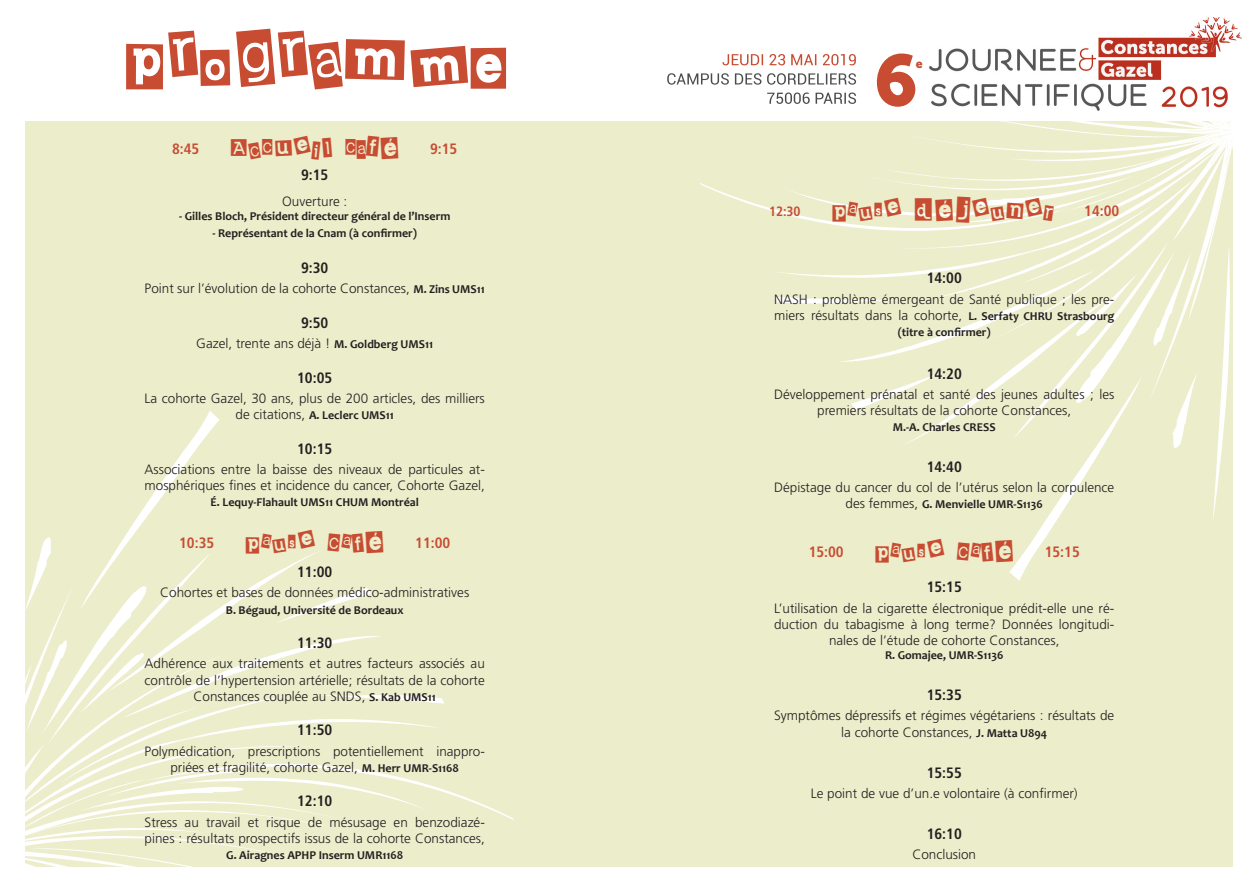
<style>
.page{position:relative;width:1259px;height:893px;background:#fff}
.page>*{position:absolute;margin:0;border:0;box-sizing:border-box;transform-origin:0 0}
.t1{font:75px "Earwig Factory";color:#c74c32}
.t2{font:72px "Museo Sans 900";color:#c74c32}
.horaires{font:27px "Earwig Factory";color:#c74c32}
.Pause{font:27px "Earwig Factory";color:#c74c32}
.horaires-2{font:700 condensed 15px "Frutiger";color:#231f20}
.horaires-3{font:700 condensed 15px "Frutiger";color:#c74c32}
.Pause-2{font:700 condensed 15px "Frutiger";color:#c74c32}
.Présentation{font:300 13.5px/16.2px "Frutiger";color:#231f20;text-align:center}
.Pause-3{font:300 13.5px "Frutiger";color:#231f20}
.t3{font:12.3px "Museo Sans 900";color:#c74c32}
.Présentation-2{font:700 12px "Candara";color:#231f20}
.Pause-4{font:700 12px "Candara";color:#231f20}
.s1{font-family:"Frutiger";font-weight:700;font-stretch:condensed;font-size:15px}
.s2{font-family:"Candara";font-weight:700;font-size:12px}
.s3{font-family:"Frutiger";font-weight:300;font-size:13.5px}
.s4{font-family:"Earwig Factory";font-weight:400;font-stretch:normal;font-size:27px}
.s5{font-family:"Frutiger";font-weight:700;font-stretch:condensed;font-size:13.5px}
</style>
<div class="page">
<div style="left:26px;top:122px;width:1207px;height:745px;background:#ecedcb"></div>
<svg style="left:25px;top:411px;width:444px;height:456px"></svg>
<svg style="left:667px;top:17px;width:575px;height:564px"></svg>
<p class="t1" style="left:121px;top:5px;width:389px">PROGRAMME</p>
<p class="horaires" style="left:172px;top:129px;width:287px"><span class="s1">8:45</span> ACCUEIL CAFÉ <span class="s1">9:15</span></p>
<p class="Pause-3" style="left:282px;top:194px;width:67px">Ouverture :</p>
<p class="Pause-4" style="left:179px;top:209px;width:273px">- Gilles Bloch, Président directeur général de l’Inserm</p>
<p class="Pause-4" style="left:212px;top:225px;width:206px">- Représentant de la Cnam (à confirmer)</p>
<p class="horaires-2" style="left:301px;top:166px;width:29px">9:15</p>
<p class="horaires-2" style="left:301px;top:259px;width:29px">9:30</p>
<p class="Pause-3" style="left:145px;top:281px;width:342px">Point sur l’évolution de la cohorte Constances, <span class="s2">M. Zins UMS11</span></p>
<p class="horaires-2" style="left:301px;top:314px;width:29px">9:50</p>
<p class="Présentation" style="left:196px;top:335px;width:238px">Gazel, trente ans déjà ! <span class="s2">M. Goldberg UMS11</span></p>
<p class="horaires-2" style="left:297px;top:369px;width:37px">10:05</p>
<p class="Présentation" style="left:145px;top:390px;width:342px">La cohorte Gazel, 30 ans, plus de 200 articles, des milliers</p>
<p class="Présentation-2" style="left:235px;top:408px;width:160px"><span class="s3">de citations,</span> A. Leclerc UMS11</p>
<p class="horaires-2" style="left:297px;top:439px;width:37px">10:15</p>
<p class="Présentation" style="left:145px;top:461px;width:342px;text-align:left">Associations entre la baisse des niveaux de particules at&shy;mosphériques fines et incidence du cancer, Cohorte Gazel,</p>
<p class="Présentation-2" style="left:211px;top:495px;width:210px">É. Lequy-Flahault UMS11 CHUM Montréal</p>
<p class="horaires-3" style="left:179px;top:534px;width:273px">10:35 <span class="s4">PAUSE CAFÉ</span> 11:00</p>
<p class="horaires-2" style="left:297px;top:563px;width:37px">11:00</p>
<p class="Présentation" style="left:160px;top:585px;width:311px">Cohortes et bases de données médico-administratives</p>
<p class="Présentation-2" style="left:226px;top:602px;width:179px">B. Bégaud, Université de Bordeaux</p>
<p class="horaires-2" style="left:297px;top:634px;width:37px">11:30</p>
<p class="Présentation" style="left:145px;top:656px;width:342px">Adhérence aux traitements et autres facteurs associés au contrôle de l’hypertension artérielle; résultats de la cohorte<br>Constances couplée au SNDS, <span class="s2">S. Kab UMS11</span></p>
<p class="horaires-2" style="left:297px;top:721px;width:37px">11:50</p>
<p class="Présentation" style="left:145px;top:743px;width:342px">Polymédication, prescriptions potentiellement inappro&shy;priées et fragilité, cohorte Gazel, <span class="s2">M. Herr UMR-S1168</span></p>
<p class="horaires-2" style="left:297px;top:792px;width:37px">12:10</p>
<p class="Présentation" style="left:145px;top:814px;width:342px;text-align:left">Stress au travail et risque de mésusage en benzodiazé&shy;pines : résultats prospectifs issus de la cohorte Constances,</p>
<p class="Présentation-2" style="left:226px;top:847px;width:179px">G. Airagnes APHP Inserm UMR1168</p>
<p class="t2" style="left:873px;top:40px;width:46px">6</p>
<p class="t3" style="left:916px;top:57px;width:8px">e</p>
<p class="Pause" style="left:769px;top:191px;width:287px"><span class="s5">12:30</span> PAUSE DÉJEUNER</p>
<p class="Pause-2" style="left:1084px;top:202px;width:37px">14:00</p>
<p class="horaires-2" style="left:926px;top:269px;width:37px">14:00</p>
<p class="Présentation" style="left:774px;top:291px;width:342px;text-align:left">NASH : problème émergeant de Santé publique ; les pre&shy;miers résultats dans la cohorte, <span class="s2">L. Serfaty CHRU Strasbourg</span></p>
<p class="Présentation-2" style="left:897px;top:324px;width:95px">(titre à confirmer)</p>
<p class="horaires-2" style="left:926px;top:364px;width:37px">14:20</p>
<p class="Présentation" style="left:774px;top:386px;width:342px">Développement prénatal et santé des jeunes adultes ; les premiers résultats de la cohorte Constances,</p>
<p class="Présentation-2" style="left:893px;top:420px;width:104px">M.-A. Charles CRESS</p>
<p class="horaires-2" style="left:926px;top:458px;width:37px">14:40</p>
<p class="Présentation" style="left:774px;top:480px;width:342px">Dépistage du cancer du col de l’utérus selon la corpulence</p>
<p class="Présentation-2" style="left:845px;top:497px;width:199px"><span class="s3">des femmes,</span> G. Menvielle UMR-S1136</p>
<p class="horaires" style="left:808px;top:532px;width:207px"><span class="s1">15:00</span> PAUSE CAFÉ</p>
<p class="horaires-3" style="left:1044px;top:543px;width:37px">15:15</p>
<p class="horaires-2" style="left:926px;top:578px;width:37px">15:15</p>
<p class="Présentation" style="left:774px;top:600px;width:342px">L’utilisation de la cigarette électronique prédit-elle une ré&shy;duction du tabagisme à long terme? Données longitudi&shy;nales de l’étude de cohorte Constances,</p>
<p class="Présentation-2" style="left:885px;top:648px;width:120px">R. Gomajee, UMR-S1136</p>
<p class="horaires-2" style="left:926px;top:686px;width:37px">15:35</p>
<p class="Présentation" style="left:774px;top:708px;width:342px">Symptômes dépressifs et régimes végétariens : résultats de la cohorte Constances, <span class="s2">J. Matta U894</span></p>
<p class="horaires-2" style="left:926px;top:764px;width:37px">15:55</p>
<p class="Présentation" style="left:811px;top:785px;width:268px">Le point de vue d’un.e volontaire (à confirmer)</p>
<p class="horaires-2" style="left:926px;top:825px;width:37px">16:10</p>
<p class="Présentation" style="left:912px;top:846px;width:65px">Conclusion</p>
</div>
